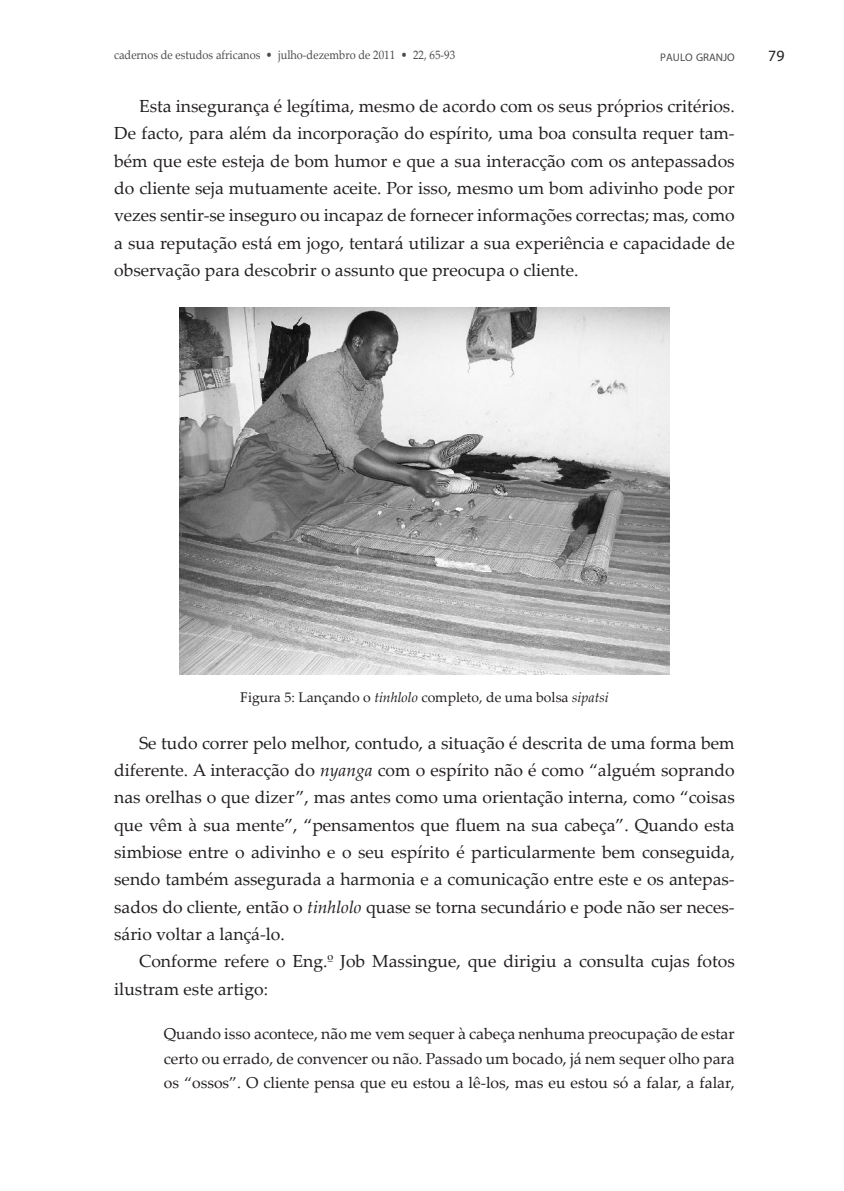
<style>
.page{position:relative;width:844px;height:1191px;background:#fff}
.page>*{position:absolute;margin:0;border:0;box-sizing:border-box;transform-origin:0 0}
.Estilo_de_párrafo_1{font:17.5px/27.3px "Palatino Linotype";color:#231f20;text-align:justify}
.CITAÇÕES{font:15.75px/24.7px "Palatino Linotype";color:#231f20;text-align:justify}
.t1{font:15.75px "Myriad Pro";color:#231f20}
.Título_Figuras{font:14px "Palatino Linotype";color:#231f20}
.t2{font:12.25px "Palatino Linotype";color:#4b4c4d;scale:.9 1}
.t3{font:11.03px "Myriad Pro";color:#4b4c4d}
.s1{font-style:italic}
</style>
<div class="page">
<img style="left:180px;top:308px;width:489px;height:367px">
<p class="t2" style="left:114px;top:46px;width:380px">cadernos de estudos africanos • julho-dezembro de 2011 • 22, 65-93</p>
<p class="t3" style="left:660px;top:51px;width:76px">PAULO GRANJO</p>
<p class="t1" style="left:768px;top:46px;width:18px">79</p>
<p class="Estilo_de_párrafo_1" style="left:114px;top:92px;width:622px;text-indent:25px">Esta insegurança é legítima, mesmo de acordo com os seus próprios critérios.<br>De facto, para além da incorporação do espírito, uma boa consulta requer tam&shy;bém que este esteja de bom humor e que a sua interacção com os antepassados do cliente seja mutuamente aceite. Por isso, mesmo um bom adivinho pode por vezes sentir-se inseguro ou incapaz de fornecer informações correctas; mas, como a sua reputação está em jogo, tentará utilizar a sua experiência e capacidade de observação para descobrir o assunto que preocupa o cliente.</p>
<p class="Título_Figuras" style="left:240px;top:687px;width:370px">Figura 5: Lançando o <span class="s1">tinhlolo</span> completo, de uma bolsa <span class="s1">sipatsi</span></p>
<p class="Estilo_de_párrafo_1" style="left:114px;top:728px;width:622px;text-indent:25px">Se tudo correr pelo melhor, contudo, a situação é descrita de uma forma bem diferente. A interacção do <span class="s1">nyanga</span> com o espírito não é como “alguém soprando nas orelhas o que dizer”, mas antes como uma orientação interna, como “coisas que vêm à sua mente”, “pensamentos que fluem na sua cabeça”. Quando esta simbiose entre o adivinho e o seu espírito é particularmente bem conseguida, sendo também assegurada a harmonia e a comunicação entre este e os antepas&shy;sados do cliente, então o <span class="s1">tinhlolo</span> quase se torna secundário e pode não ser neces&shy;sário voltar a lançá-lo.</p>
<p class="Estilo_de_párrafo_1" style="left:114px;top:947px;width:622px;text-indent:25px">Conforme refere o Eng.º Job Massingue, que dirigiu a consulta cujas fotos ilustram este artigo:</p>
<p class="CITAÇÕES" style="left:164px;top:1020px;width:572px">Quando isso acontece, não me vem sequer à cabeça nenhuma preocupação de estar certo ou errado, de convencer ou não. Passado um bocado, já nem sequer olho para os “ossos”. O cliente pensa que eu estou a lê-los, mas eu estou só a falar, a falar,</p>
</div>
